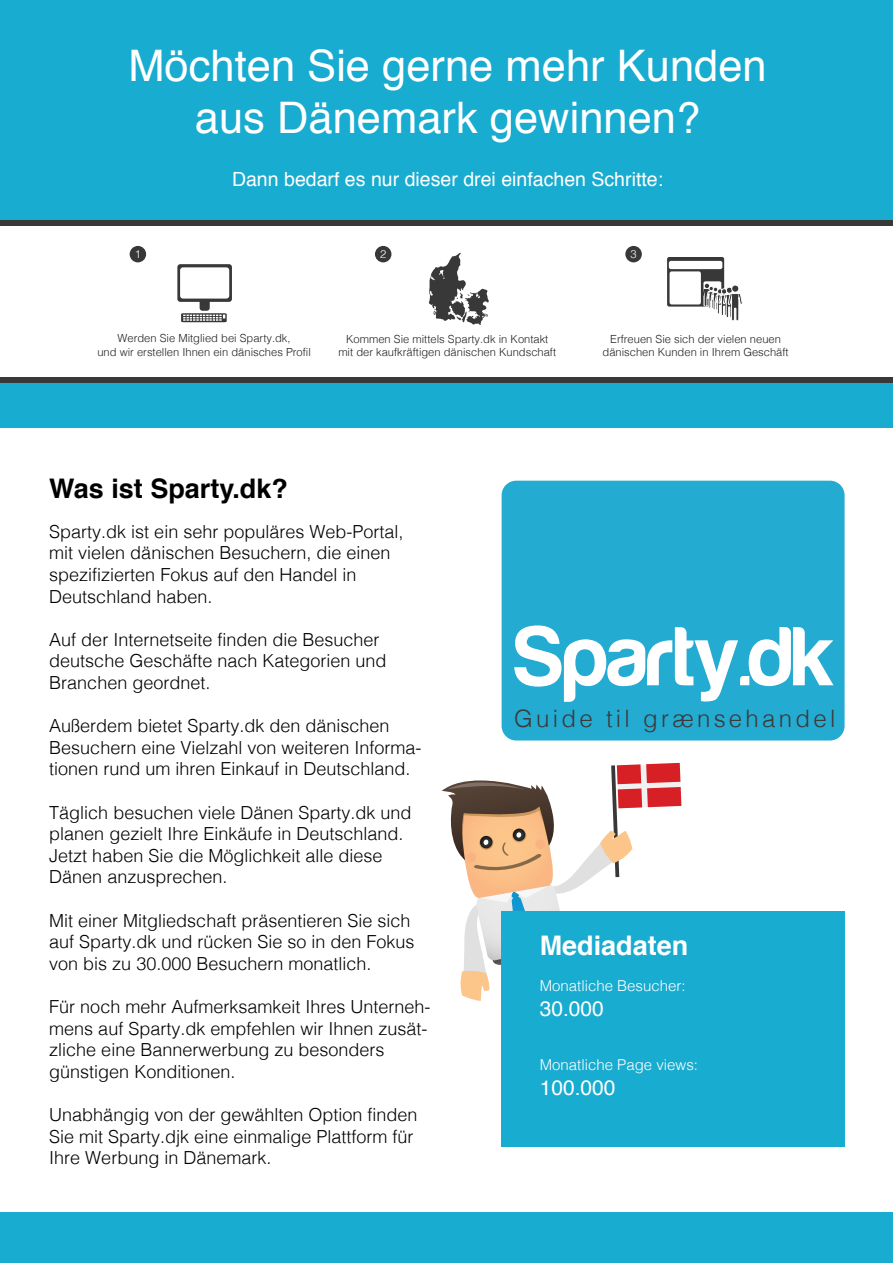
<style>
.page{position:relative;width:893px;height:1263px;background:#fff}
.page>*{position:absolute;margin:0;border:0;box-sizing:border-box;transform-origin:0 0}
.t1{font:43.5px/52.2px "Helvetica";color:#fff;text-align:center}
.t2{font:700 27px "Helvetica";color:#000}
.t3{font:700 27px "Helvetica";color:#fff}
.t4{font:300 24px "Helvetica";letter-spacing:.135em;color:#3d3937}
.t5{font:21px "Helvetica";color:#fff}
.t6{font:19.5px "Helvetica";color:#fff}
.t7{font:300 18px/21.6px "Helvetica";color:#000}
.t8{font:300 15px "Helvetica";color:#fff}
.t9{font:300 11.1px/13.4px "Helvetica";color:#231f20;text-align:center}
.t10{font:300 11.1px "Helvetica";color:#fff}
</style>
<div class="page">
<div style="left:0;top:377px;width:893px;height:51px;background:#18acd0"></div>
<div style="left:0;top:0;width:893px;height:223px;background:#18acd0"></div>
<div style="left:0;top:223px;width:893px;height:157px;background:#fff"></div>
<div style="left:0;top:378px;width:893px;height:5px;background:#383838"></div>
<div style="left:0;top:221px;width:893px;height:5px;background:#383838"></div>
<div style="left:200px;top:273px;width:10px;height:38px;background:#383838;border-radius:3px"></div>
<div style="left:177px;top:264px;width:55px;height:38px;background:#383838;border-radius:3px"></div>
<div style="left:180px;top:267px;width:49px;height:32px;background:#fff;border-radius:3px"></div>
<svg style="left:181px;top:313px;width:46px;height:9px"></svg>
<div style="left:130px;top:246px;width:16px;height:16px;background:#383838;border-radius:50%"></div>
<svg style="left:429px;top:253px;width:60px;height:72px"></svg>
<div style="left:375px;top:246px;width:16px;height:16px;background:#383838;border-radius:50%"></div>
<svg style="left:667px;top:257px;width:57px;height:50px"></svg>
<div style="left:669px;top:261px;width:53px;height:8px;background:#fff;border-radius:2px"></div>
<div style="left:670px;top:271px;width:31px;height:33px;background:#fff;border-radius:2px"></div>
<svg style="left:703px;top:220px;width:40px;height:261px"></svg>
<div style="left:732px;top:285px;width:7px;height:7px;background:#383838;border-radius:50%"></div>
<div style="left:731px;top:285px;width:8px;height:7px;border:1px solid #fff;border-radius:50%"></div>
<div style="left:625px;top:246px;width:17px;height:16px;background:#383838;border-radius:50%"></div>
<svg style="left:442px;top:763px;width:239px;height:285px"></svg>
<div style="left:502px;top:911px;width:343px;height:235px;background:#18acd0"></div>
<div style="left:0;top:1212px;width:893px;height:51px;background:#18acd0"></div>
<div style="left:502px;top:481px;width:343px;height:259px;background:#23abd2;border-radius:15px"></div>
<svg style="left:514px;top:625px;width:319px;height:77px"></svg>
<p class="t1" style="left:128px;top:41px;width:640px">Möchten Sie gerne mehr Kunden aus Dänemark gewinnen?</p>
<p class="t6" style="left:232px;top:165px;width:433px">Dann bedarf es nur dieser drei einfachen Schritte:</p>
<p class="t10" style="left:135px;top:244px;width:8px">1</p>
<p class="t10" style="left:380px;top:244px;width:8px">2</p>
<p class="t9" style="left:97px;top:331px;width:215px">Werden Sie Mitglied bei Sparty.dk,<br>und wir erstellen Ihnen ein dänisches Profil</p>
<p class="t9" style="left:338px;top:331px;width:219px">Kommen Sie mittels Sparty.dk in Kontakt mit der kaufkräftigen dänischen Kundschaft</p>
<p class="t10" style="left:630px;top:244px;width:8px">3</p>
<p class="t9" style="left:602px;top:331px;width:188px">Erfreuen Sie sich der vielen neuen dänischen Kunden in Ihrem Geschäft</p>
<p class="t2" style="left:49px;top:467px;width:240px">Was ist Sparty.dk?</p>
<p class="t7" style="left:49px;top:519px;width:356px">Sparty.dk ist ein sehr populäres Web-Portal, mit vielen dänischen Besuchern, die einen spezifizierten Fokus auf den Handel in Deutschland haben.</p>
<p class="t7" style="left:49px;top:627px;width:339px">Auf der Internetseite finden die Besucher deutsche Geschäfte nach Kategorien und<br>Branchen geordnet.</p>
<p class="t7" style="left:49px;top:714px;width:374px">Außerdem bietet Sparty.dk den dänischen<br>Besuchern eine Vielzahl von weiteren Informa&shy;tionen rund um ihren Einkauf in Deutschland.</p>
<p class="t7" style="left:49px;top:800px;width:364px">Täglich besuchen viele Dänen Sparty.dk und planen gezielt Ihre Einkäufe in Deutschland.<br>Jetzt haben Sie die Möglichkeit alle diese Dänen anzusprechen.</p>
<p class="t7" style="left:49px;top:908px;width:367px">Mit einer Mitgliedschaft präsentieren Sie sich auf Sparty.dk und rücken Sie so in den Fokus von bis zu 30.000 Besuchern monatlich.</p>
<p class="t7" style="left:49px;top:994px;width:383px">Für noch mehr Aufmerksamkeit Ihres Unterneh&shy;mens auf Sparty.dk empfehlen wir Ihnen zusät&shy;zliche eine Bannerwerbung zu besonders günstigen Konditionen.</p>
<p class="t7" style="left:49px;top:1102px;width:370px">Unabhängig von der gewählten Option finden<br>Sie mit Sparty.djk eine einmalige Plattform für<br>Ihre Werbung in Dänemark.</p>
<p class="t4" style="left:514px;top:698px;width:323px">Guide til grænsehandel</p>
<p class="t3" style="left:540px;top:923px;width:150px">Mediadaten</p>
<p class="t8" style="left:540px;top:972px;width:147px">Monatliche Besucher:</p>
<p class="t5" style="left:540px;top:992px;width:66px">30.000</p>
<p class="t8" style="left:540px;top:1052px;width:160px">Monatliche Page views:</p>
<p class="t5" style="left:540px;top:1071px;width:77px">100.000</p>
</div>
